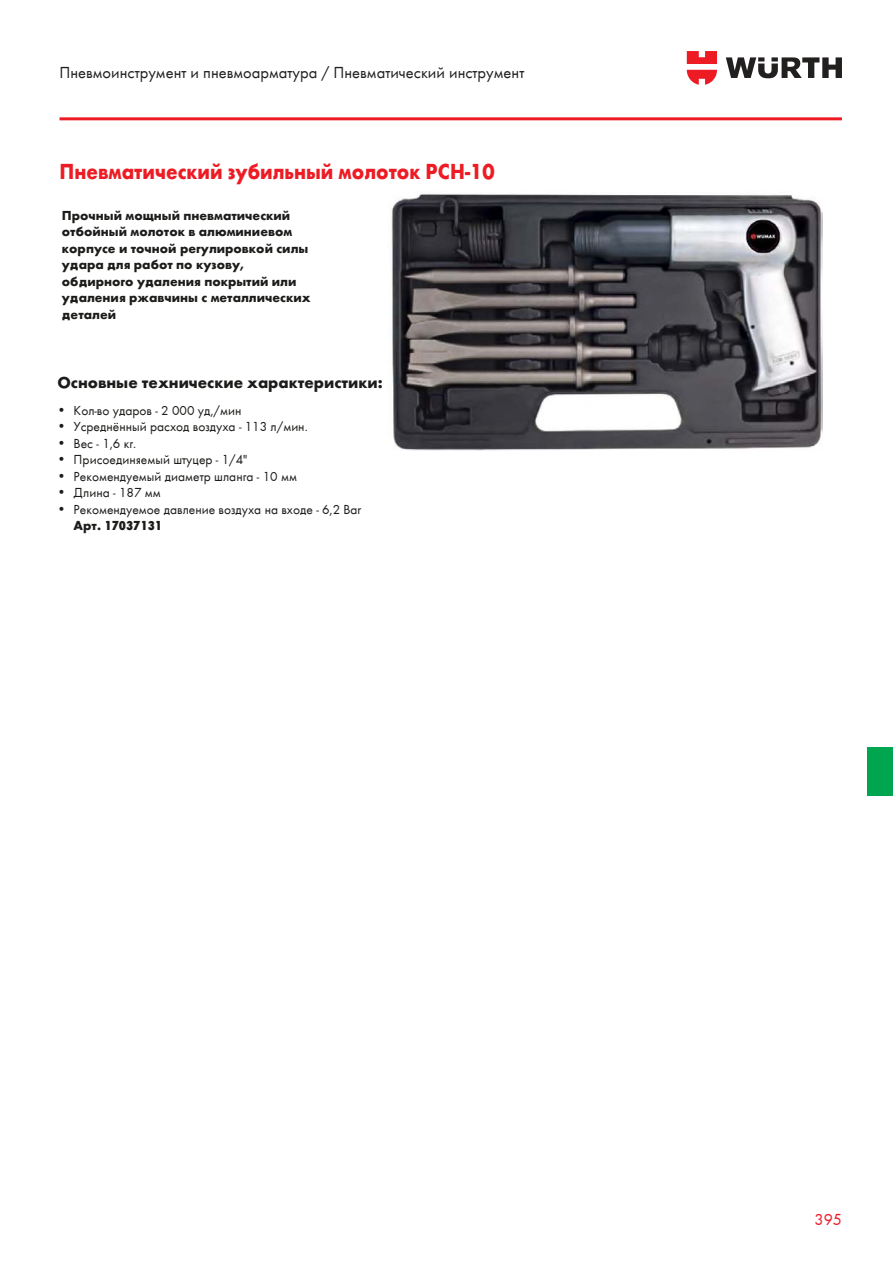
<style>
.page{position:relative;width:893px;height:1263px;background:#fff}
.page>*{position:absolute;margin:0;border:0;box-sizing:border-box;transform-origin:0 0}
.t1{font:24px "Wuerth Extra Bold Cond Caps";color:#ed1c24}
.t2{font:700 22.5px "Wuerth";color:#ed1c24;scale:.9 1}
.t3{font:16.5px "Wuerth";color:#221f1f}
.t4{font:700 16.5px "Wuerth";color:#1c1c1a}
.t5{font:16.5px "Wuerth";color:#ed1c24}
.t6{font:13.5px "Wuerth";color:#1c1c1a}
.t7{font:700 13.5px/16.5px "Wuerth";color:#1c1c1a}
.t8{font:13.5px "Wuerth Extra Bold Cond Caps";color:#1c1c1a}
.s1{font-family:"Wuerth";font-weight:700}
</style>
<div class="page">
<svg style="left:687px;top:51px;width:30px;height:34px"></svg>
<svg style="left:726px;top:57px;width:116px;height:21px"></svg>
<div style="left:867px;top:747px;width:26px;height:49px;background:#00a550"></div>
<hr style="left:60px;top:117px;width:782px;height:3px;background:#ed1c24">
<img style="left:391px;top:194px;width:431px;height:257px">
<p class="t3" style="left:60px;top:61px;width:466px">Пневмоинструмент и пневмоарматура / Пневматический инструмент</p>
<h1 class="t1" style="left:63px;top:153px;width:470px">Пневматический зубильный молоток PCH 10</h1>
<p class="t7" style="left:62px;top:206px;width:250px">Прочный мощный пневматический отбойный молоток в алюминиевом корпусе и точной регулировкой силы удара для работ по кузову, обдирного удаления покрытий или удаления ржавчины с металлических деталей</p>
<h2 class="t2" style="left:60px;top:155px;width:485px">Пневматический зубильный молоток PCH-10</h2>
<p class="t4" style="left:57px;top:371px;width:327px">Основные технические характеристики:</p>
<p class="t6" style="left:59px;top:401px;width:184px">• Кол-во ударов - 2 000 уд,/мин</p>
<p class="t6" style="left:59px;top:418px;width:251px">• Усреднённый расход воздуха - 113 л/мин.</p>
<p class="t6" style="left:59px;top:434px;width:79px">• Вес - 1,6 кг.</p>
<p class="t6" style="left:59px;top:451px;width:190px">• Присоединяемый штуцер - 1/4"</p>
<p class="t6" style="left:59px;top:467px;width:240px">• Рекомендуемый диаметр шланга - 10 мм</p>
<p class="t6" style="left:59px;top:484px;width:104px">• Длина - 187 мм</p>
<p class="t6" style="left:59px;top:500px;width:304px">• Рекомендуемое давление воздуха на входе - 6,2 Bar</p>
<p class="t8" style="left:74px;top:516px;width:90px"><span class="s1">Арт.</span> 17037131</p>
<p class="t5" style="left:815px;top:1209px;width:29px">395</p>
</div>
